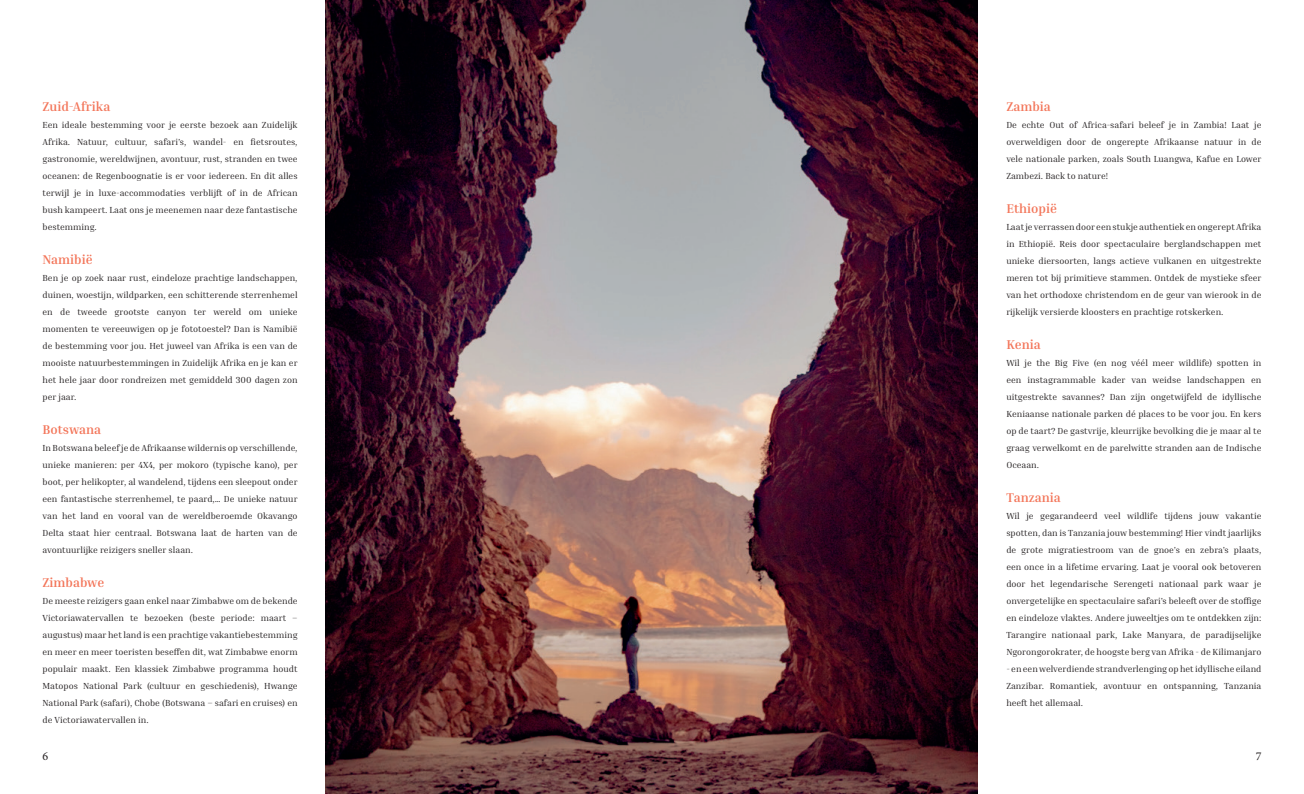
<style>
.page{position:relative;width:1304px;height:794px;background:#fff}
.page>*{position:absolute;margin:0;border:0;box-sizing:border-box;transform-origin:0 0}
.t1{font:700 13px "Inria Serif";color:#f37559}
.t2{font:12px "Minion Pro";color:#231f20}
.t3{font:9px/17px "Inria Serif";color:#231f20;text-align:justify}
</style>
<div class="page">
<img style="left:326px;top:0;width:652px;height:794px">
<h1 class="t1" style="left:43px;top:98px;width:69px">Zuid-Afrika</h1>
<p class="t3" style="left:43px;top:116px;width:257px">Een ideale bestemming voor je eerste bezoek aan Zuidelijk Afrika. Natuur, cultuur, safari’s, wandel- en fietsroutes, gastronomie, wereldwijnen, avontuur, rust, stranden en twee oceanen: de Regenboognatie is er voor iedereen. En dit alles terwijl je in luxe-accommodaties verblijft of in de African bush kampeert. Laat ons je meenemen naar deze fantastische bestemming.</p>
<h1 class="t1" style="left:43px;top:251px;width:52px">Namibië</h1>
<p class="t3" style="left:43px;top:269px;width:257px">Ben je op zoek naar rust, eindeloze prachtige landschappen, duinen, woestijn, wildparken, een schitterende sterrenhemel en de tweede grootste canyon ter wereld om unieke momenten te vereeuwigen op je fototoestel? Dan is Namibië de bestemming voor jou. Het juweel van Afrika is een van de mooiste natuurbestemmingen in Zuidelijk Afrika en je kan er het hele jaar door rondreizen met gemiddeld 300 dagen zon per jaar.</p>
<h1 class="t1" style="left:43px;top:421px;width:60px">Botswana</h1>
<p class="t3" style="left:43px;top:439px;width:257px">In Botswana beleef je de Afrikaanse wildernis op verschillende, unieke manieren: per 4X4, per mokoro (typische kano), per boot, per helikopter, al wandelend, tijdens een sleepout onder een fantastische sterrenhemel, te paard,… De unieke natuur van het land en vooral van de wereldberoemde Okavango Delta staat hier centraal. Botswana laat de harten van de avontuurlijke reizigers sneller slaan.</p>
<h1 class="t1" style="left:43px;top:574px;width:63px">Zimbabwe</h1>
<p class="t3" style="left:43px;top:592px;width:257px">De meeste reizigers gaan enkel naar Zimbabwe om de bekende Victoriawatervallen te bezoeken (beste periode: maart – augustus) maar het land is een prachtige vakantiebestemming en meer en meer toeristen beseffen dit, wat Zimbabwe enorm populair maakt. Een klassiek Zimbabwe programma houdt Matopos National Park (cultuur en geschiedenis), Hwange National Park (safari), Chobe (Botswana – safari en cruises) en de Victoriawatervallen in.</p>
<h1 class="t1" style="left:1006px;top:98px;width:46px">Zambia</h1>
<p class="t3" style="left:1006px;top:116px;width:257px">De echte Out of Africa-safari beleef je in Zambia! Laat je overweldigen door de ongerepte Afrikaanse natuur in de vele nationale parken, zoals South Luangwa, Kafue en Lower Zambezi. Back to nature!</p>
<h1 class="t1" style="left:1006px;top:200px;width:52px">Ethiopië</h1>
<p class="t3" style="left:1006px;top:218px;width:257px">Laat je verrassen door een stukje authentiek en ongerept Afrika in Ethiopië. Reis door spectaculaire berglandschappen met unieke diersoorten, langs actieve vulkanen en uitgestrekte meren tot bij primitieve stammen. Ontdek de mystieke sfeer van het orthodoxe christendom en de geur van wierook in de rijkelijk versierde kloosters en prachtige rotskerken.</p>
<h1 class="t1" style="left:1006px;top:336px;width:36px">Kenia</h1>
<p class="t3" style="left:1006px;top:354px;width:257px">Wil je the Big Five (en nog véél meer wildlife) spotten in een instagrammable kader van weidse landschappen en uitgestrekte savannes? Dan zijn ongetwijfeld de idyllische Keniaanse nationale parken dé places to be voor jou. En kers op de taart? De gastvrije, kleurrijke bevolking die je maar al te graag verwelkomt en de parelwitte stranden aan de Indische Oceaan.</p>
<h1 class="t1" style="left:1006px;top:489px;width:56px">Tanzania</h1>
<p class="t3" style="left:1006px;top:507px;width:257px">Wil je gegarandeerd veel wildlife tijdens jouw vakantie spotten, dan is Tanzania jouw bestemming! Hier vindt jaarlijks de grote migratiestroom van de gnoe’s en zebra’s plaats, een once in a lifetime ervaring. Laat je vooral ook betoveren door het legendarische Serengeti nationaal park waar je onvergetelijke en spectaculaire safari’s beleeft over de stoffige en eindeloze vlaktes. Andere juweeltjes om te ontdekken zijn:<br>Tarangire nationaal park, Lake Manyara, de paradijselijke Ngorongorokrater, de hoogste berg van Afrika - de Kilimanjaro</p>
<p class="t3" style="left:1006px;top:660px;width:257px">- en een welverdiende strandverlenging op het idyllische eiland Zanzibar. Romantiek, avontuur en ontspanning, Tanzania heeft het allemaal.</p>
<h2 class="t2" style="left:43px;top:748px;width:7px">6</h2>
<h2 class="t2" style="left:1256px;top:748px;width:7px">7</h2>
</div>
